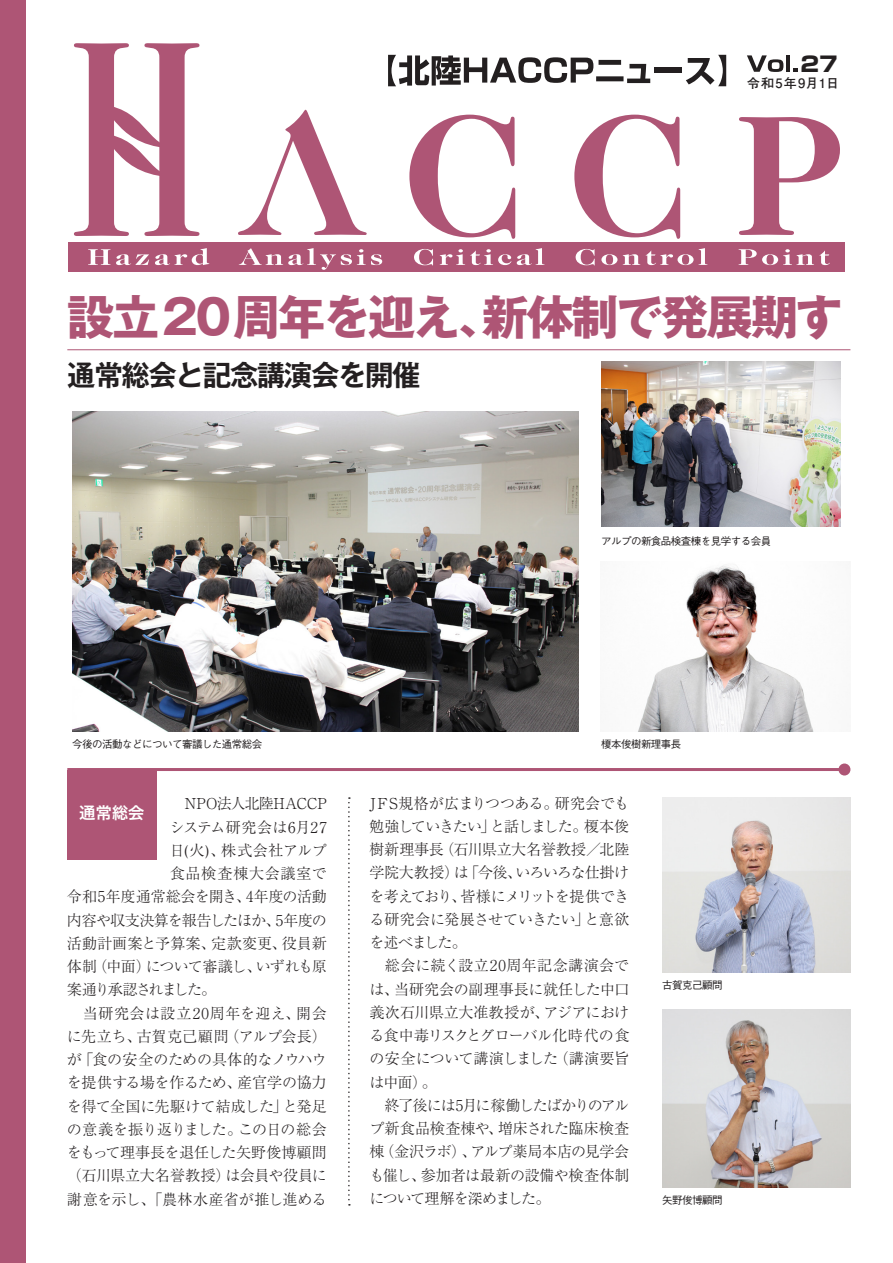
<style>
.page{position:relative;width:893px;height:1263px;background:#fff}
.page>*{position:absolute;margin:0;border:0;box-sizing:border-box;transform-origin:0 0}
.t1{font:700 47.25px "Gothic MB101 Pr 5";letter-spacing:-.05em;color:#ae5575}
.t2{font:700 28.5px "Gothic MB101 Pr 5 De";letter-spacing:-.05em;color:#231f20}
.t3{font:20.85px "Shin Go Pr 5 Heavy 90 pv RKSJ H";color:#231f20;scale:1.1 1}
.t4{font:16.65px "Hiragino UD Sans Std N W6";color:#fff}
.t5{font:300 15px/23.2px "P Ryumin Pr 6 N";letter-spacing:-.02em;color:#231f20}
.t6{font:300 15px "P Ryumin Pr 6 N";letter-spacing:.005em;color:#231f20}
.t7{font:300 15px "P Ryumin Pr 6 N";color:#231f20}
.t8{font:300 15px "P Ryumin Pr 6 N";letter-spacing:-.055em;color:#231f20}
.t9{font:300 15px "P Ryumin Pr 6 N";letter-spacing:-.045em;color:#231f20}
.t10{font:300 15px "P Ryumin Pr 6 N";letter-spacing:.04em;color:#231f20}
.t11{font:300 15px "P Ryumin Pr 6 N";letter-spacing:-.04em;color:#231f20}
.t12{font:300 15px "P Ryumin Pr 6 N";letter-spacing:.015em;color:#231f20}
.t13{font:300 15px "P Ryumin Pr 6 N";letter-spacing:-.12em;color:#231f20}
.t14{font:300 15px "P Ryumin Pr 6 N";letter-spacing:.05em;color:#231f20}
.t15{font:12.9px "Futo Go B101 Pr 6 N Bold 90 pv RKSJ H";letter-spacing:.1em;color:#231f20}
.t16{font:500 10.5px "Gothic BBB Pr 5";letter-spacing:-.05em;color:#231f20}
</style>
<div class="page">
<div style="left:0;top:0;width:26px;height:1263px;background:#ae5575"></div>
<div style="left:68px;top:243px;width:777px;height:29px;background:#ae5575"></div>
<svg style="left:88px;top:249px;width:61px;height:16px"></svg>
<svg style="left:155px;top:248px;width:54px;height:17px"></svg>
<svg style="left:239px;top:248px;width:143px;height:22px"></svg>
<svg style="left:414px;top:249px;width:19px;height:16px"></svg>
<svg style="left:440px;top:249px;width:71px;height:16px"></svg>
<svg style="left:517px;top:248px;width:28px;height:17px"></svg>
<svg style="left:576px;top:249px;width:19px;height:16px"></svg>
<svg style="left:601px;top:254px;width:16px;height:11px"></svg>
<svg style="left:623px;top:248px;width:84px;height:17px"></svg>
<svg style="left:738px;top:249px;width:92px;height:16px"></svg>
<svg style="left:238px;top:110px;width:129px;height:125px"></svg>
<svg style="left:409px;top:115px;width:106px;height:124px"></svg>
<svg style="left:574px;top:115px;width:106px;height:124px"></svg>
<svg style="left:739px;top:117px;width:101px;height:118px"></svg>
<svg style="left:74px;top:43px;width:125px;height:193px"></svg>
<svg style="left:388px;top:55px;width:262px;height:31px"></svg>
<div style="left:654px;top:68px;width:28px;height:5px;background:#231f20"></div>
<svg style="left:686px;top:55px;width:40px;height:31px"></svg>
<svg style="left:747px;top:55px;width:36px;height:17px"></svg>
<hr style="left:786px;top:55px;width:4px;height:17px;background:#231f20">
<svg style="left:793px;top:68px;width:5px;height:4px"></svg>
<svg style="left:348px;top:797px;width:2px;height:408px"></svg>
<img style="left:638px;top:565px;width:176px;height:166px">
<img style="left:601px;top:361px;width:240px;height:165px">
<hr style="left:67px;top:768px;width:777px;height:3px;background:#ae5575">
<div style="left:838px;top:763px;width:12px;height:12px;background:#ae5575;border-radius:50%"></div>
<hr style="left:67px;top:349px;width:783px;height:1px;background:#ae5575">
<img style="left:662px;top:797px;width:188px;height:176px">
<img style="left:662px;top:1009px;width:188px;height:178px">
<img style="left:72px;top:412px;width:506px;height:319px">
<div style="left:67px;top:769px;width:90px;height:90px;background:#ae5575"></div>
<h3 class="t3" style="left:800px;top:48px;width:36px">27</h3>
<p class="t15" style="left:747px;top:73px;width:94px">令和5年9月1日</p>
<h1 class="t1" style="left:67px;top:278px;width:777px">設立20周年を迎え、新体制で発展期す</h1>
<h2 class="t2" style="left:67px;top:351px;width:355px">通常総会と記念講演会を開催</h2>
<p class="t16" style="left:601px;top:532px;width:172px">アルプの新食品検査棟を見学する会員</p>
<p class="t16" style="left:72px;top:735px;width:192px">今後の活動などについて審議した通常総会</p>
<p class="t16" style="left:601px;top:735px;width:82px">榎本俊樹新理事長</p>
<p class="t5" style="left:170px;top:791px;width:159px">　NPO法人北陸HACCP</p>
<p class="t12" style="left:170px;top:815px;width:159px">システム研究会は6月27</p>
<p class="t7" style="left:170px;top:838px;width:159px">日(火)、株式会社アルプ</p>
<p class="t14" style="left:170px;top:862px;width:159px">食品検査棟大会議室で</p>
<p class="t5" style="left:67px;top:884px;width:261px">令和5年度通常総会を開き、4年度の活動</p>
<p class="t8" style="left:67px;top:908px;width:261px">内容や収支決算を報告したほか、5年度の</p>
<p class="t6" style="left:67px;top:931px;width:261px">活動計画案と予算案、定款変更、役員新</p>
<p class="t9" style="left:67px;top:955px;width:261px">体制（中面）について審議し、いずれも原</p>
<p class="t13" style="left:67px;top:978px;width:151px">案通り承認されました。</p>
<p class="t10" style="left:67px;top:1001px;width:261px">　当研究会は設立20周年を迎え、開会</p>
<p class="t6" style="left:67px;top:1024px;width:261px">に先立ち、古賀克己顧問（アルプ会長）</p>
<p class="t5" style="left:67px;top:1047px;width:261px">が「食の安全のための具体的なノウハウ</p>
<p class="t5" style="left:67px;top:1070px;width:261px">を提供する場を作るため、産官学の協力</p>
<p class="t5" style="left:67px;top:1094px;width:261px">を得て全国に先駆けて結成した」と発足</p>
<p class="t11" style="left:67px;top:1117px;width:261px">の意義を振り返りました。この日の総会</p>
<p class="t5" style="left:67px;top:1140px;width:261px">をもって理事長を退任した矢野俊博顧問</p>
<p class="t5" style="left:67px;top:1163px;width:261px">（石川県立大名誉教授）は会員や役員に</p>
<p class="t7" style="left:67px;top:1187px;width:261px">謝意を示し、「農林水産省が推し進める</p>
<p class="t4" style="left:79px;top:800px;width:67px">通常総会</p>
<p class="t5" style="left:369px;top:790px;width:261px">JFS規格が広まりつつある。研究会でも勉強していきたい」と話しました。榎本俊樹新理事長（石川県立大名誉教授／北陸学院大教授）は「今後、いろいろな仕掛けを考えており、皆様にメリットを提供できる研究会に発展させていきたい」と意欲を述べました。<br>　総会に続く設立20周年記念講演会では、当研究会の副理事長に就任した中口義次石川県立大准教授が、アジアにおける食中毒リスクとグローバル化時代の食の安全について講演しました（講演要旨は中面）。<br>　終了後には5月に稼働したばかりのアルプ新食品検査棟や、増床された臨床検査棟（金沢ラボ）、アルプ薬局本店の見学会も催し、参加者は最新の設備や検査体制について理解を深めました。</p>
<p class="t16" style="left:662px;top:977px;width:62px">古賀克己顧問</p>
<p class="t16" style="left:662px;top:1191px;width:62px">矢野俊博顧問</p>
</div>
